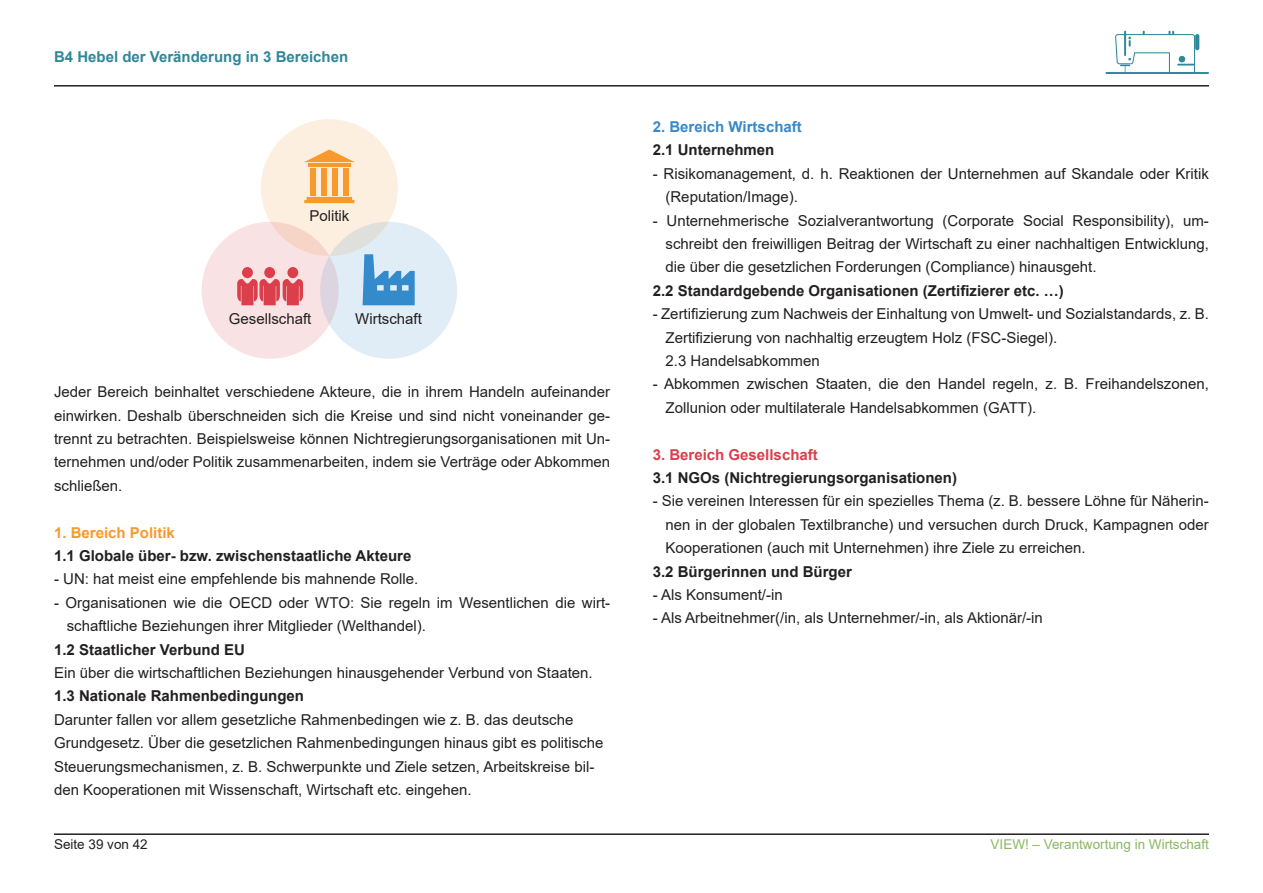
<style>
.page{position:relative;width:1263px;height:893px;background:#fff}
.page>*{position:absolute;margin:0;border:0;box-sizing:border-box;transform-origin:0 0}
.t1{font:15px/23.4px "Arial";color:#231f20}
.t2{font:700 15px "Arial";color:#231f20}
.t3{font:700 15px "Arial";color:#2f8899}
.t4{font:700 15px "Arial";color:#da3f4b}
.t5{font:700 15px "Arial";color:#3989c8}
.t6{font:700 15px "Arial";color:#f8992d}
.t7{font:13.5px "Arial";color:#8bb761}
.t8{font:13.5px "Arial";color:#231f20}
</style>
<div class="page">
<hr style="left:54px;top:833px;width:1155px;height:2px;background:#231f20">
<hr style="left:54px;top:85px;width:1155px;height:2px;background:#231f20">
<svg style="left:1195px;top:34px;width:4px;height:16px"></svg>
<svg style="left:1115px;top:31px;width:80px;height:41px"></svg>
<hr style="left:1105px;top:72px;width:104px;height:2px;background:#2f8899">
<div style="left:261px;top:119px;width:137px;height:137px;background:#fdefdf;border-radius:50%"></div>
<div style="left:310px;top:168px;width:5px;height:27px;background:#f8992d"></div>
<div style="left:321px;top:168px;width:5px;height:27px;background:#f8992d"></div>
<div style="left:332px;top:168px;width:6px;height:27px;background:#f8992d"></div>
<div style="left:343px;top:168px;width:6px;height:27px;background:#f8992d"></div>
<hr style="left:308px;top:163px;width:42px;height:4px;background:#f8992d">
<svg style="left:304px;top:150px;width:51px;height:12px"></svg>
<svg style="left:304px;top:197px;width:50px;height:6px"></svg>
<svg style="left:202px;top:222px;width:137px;height:137px;background:#f8e0e1"></svg>
<svg style="left:320px;top:222px;width:137px;height:137px;background:#e0eaf2"></svg>
<div style="left:242px;top:267px;width:11px;height:11px;background:#da3f4b;border-radius:50%"></div>
<div style="left:287px;top:267px;width:11px;height:11px;background:#da3f4b;border-radius:50%"></div>
<div style="left:264px;top:267px;width:11px;height:11px;background:#da3f4b;border-radius:50%"></div>
<svg style="left:237px;top:279px;width:66px;height:26px;background:#e1646e"></svg>
<svg style="left:363px;top:254px;width:52px;height:51px;background:#72aeda"></svg>
<p class="t3" style="left:54px;top:46px;width:296px">B4 Hebel der Veränderung in 3 Bereichen</p>
<p class="t1" style="left:309px;top:204px;width:42px">Politik</p>
<p class="t1" style="left:229px;top:307px;width:84px">Gesellschaft</p>
<p class="t1" style="left:355px;top:307px;width:68px">Wirtschaft</p>
<p class="t1" style="left:54px;top:380px;width:558px;text-align:justify">Jeder Bereich beinhaltet verschiedene Akteure, die in ihrem Handeln aufeinander einwirken. Deshalb überschneiden sich die Kreise und sind nicht voneinander ge&shy;trennt zu betrachten. Beispielsweise können Nichtregierungsorganisationen mit Un&shy;ternehmen und/oder Politik zusammenarbeiten, indem sie Verträge oder Abkommen schließen.</p>
<p class="t6" style="left:54px;top:522px;width:122px">1. Bereich Politik</p>
<p class="t2" style="left:54px;top:545px;width:359px">1.1 Globale über- bzw. zwischenstaatliche Akteure</p>
<p class="t1" style="left:54px;top:567px;width:366px">- UN: hat meist eine empfehlende bis mahnende Rolle.</p>
<p class="t1" style="left:67px;top:591px;width:545px;text-indent:-13px">- Organisationen wie die OECD oder WTO: Sie regeln im Wesentlichen die wirt&shy;schaftliche Beziehungen ihrer Mitglieder (Welthandel).</p>
<p class="t2" style="left:54px;top:639px;width:192px">1.2 Staatlicher Verbund EU</p>
<p class="t1" style="left:54px;top:661px;width:540px">Ein über die wirtschaftlichen Beziehungen hinausgehender Verbund von Staaten.</p>
<p class="t2" style="left:54px;top:686px;width:252px">1.3 Nationale Rahmenbedingungen</p>
<p class="t1" style="left:54px;top:708px;width:551px">Darunter fallen vor allem gesetzliche Rahmenbedingen wie z. B. das deutsche Grundgesetz. Über die gesetzlichen Rahmenbedingungen hinaus gibt es politische Steuerungsmechanismen, z. B. Schwerpunkte und Ziele setzen, Arbeitskreise bil&shy;den Kooperationen mit Wissenschaft, Wirtschaft etc. eingehen.</p>
<p class="t5" style="left:653px;top:116px;width:151px">2. Bereich Wirtschaft</p>
<p class="t2" style="left:653px;top:140px;width:123px">2.1 Unternehmen</p>
<p class="t1" style="left:665px;top:162px;width:545px;text-indent:-13px">- Risikomanagement, d. h. Reaktionen der Unternehmen auf Skandale oder Kritik (Reputation/Image).</p>
<p class="t1" style="left:665px;top:209px;width:545px;text-align:justify;text-indent:-13px">- Unternehmerische Sozialverantwortung (Corporate Social Responsibility), um&shy;schreibt den freiwilligen Beitrag der Wirtschaft zu einer nachhaltigen Entwicklung, die über die gesetzlichen Forderungen (Compliance) hinausgeht.</p>
<p class="t2" style="left:653px;top:280px;width:412px">2.2 Standardgebende Organisationen (Zertifizierer etc. …)</p>
<p class="t1" style="left:665px;top:302px;width:545px;text-indent:-13px">- Zertifizierung zum Nachweis der Einhaltung von Umwelt- und Sozialstandards, z. B.<br>Zertifizierung von nachhaltig erzeugtem Holz (FSC-Siegel).<br>2.3 Handelsabkommen</p>
<p class="t1" style="left:665px;top:372px;width:545px;text-indent:-13px">- Abkommen zwischen Staaten, die den Handel regeln, z. B. Freihandelszonen,<br>Zollunion oder multilaterale Handelsabkommen (GATT).</p>
<p class="t4" style="left:653px;top:444px;width:167px">3. Bereich Gesellschaft</p>
<p class="t2" style="left:653px;top:467px;width:306px">3.1 NGOs (Nichtregierungsorganisationen)</p>
<p class="t1" style="left:665px;top:489px;width:545px;text-align:justify;text-indent:-13px">- Sie vereinen Interessen für ein spezielles Thema (z. B. bessere Löhne für Näherin&shy;nen in der globalen Textilbranche) und versuchen durch Druck, Kampagnen oder Kooperationen (auch mit Unternehmen) ihre Ziele zu erreichen.</p>
<p class="t2" style="left:653px;top:561px;width:201px">3.2 Bürgerinnen und Bürger</p>
<p class="t1" style="left:653px;top:583px;width:132px">- Als Konsument/-in</p>
<p class="t1" style="left:653px;top:606px;width:392px">- Als Arbeitnehmer(/in, als Unternehmer/-in, als Aktionär/-in</p>
<p class="t8" style="left:54px;top:835px;width:95px">Seite 39 von 42</p>
<p class="t7" style="left:991px;top:835px;width:220px">VIEW! – Verantwortung in Wirtschaft</p>
</div>
